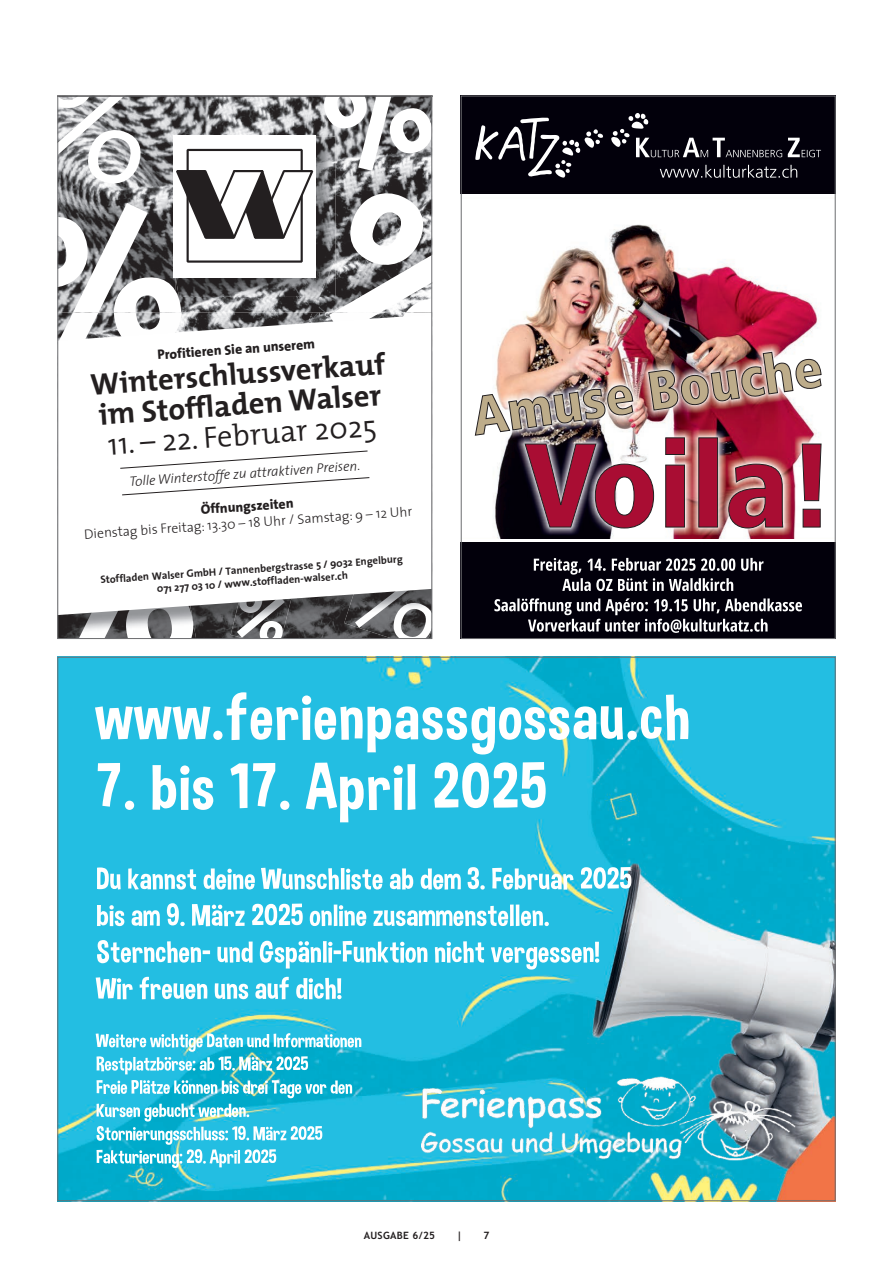
<style>
.page{position:relative;width:893px;height:1263px;background:#fff}
.page>*{position:absolute;margin:0;border:0;box-sizing:border-box;transform-origin:0 0}
.t1{font:64.65px "Dimbo";letter-spacing:.03em;color:#fff}
.t2{font:700 30.45px/30.5px "The Mix";color:#231f20}
.t3{font:300 30.45px "The Mix";color:#231f20}
.t4{font:300 13.65px "The Sans";color:#231f20}
.t5{font:italic 300 13.65px "The Sans";color:#231f20}
.t6{font:800 13.65px "The Sans";color:#231f20}
.t7{font:700 10.65px/12.8px "The Sans";color:#231f20;text-align:center}
.t8{font:700 10.2px "Trebuchet MS";letter-spacing:.03em;color:#231f20}
</style>
<div class="page">
<img style="left:59px;top:659px;width:775px;height:540px">
<img style="left:421px;top:1074px;width:376px;height:89px">
<svg style="left:96px;top:977px;width:246px;height:22px"></svg>
<svg style="left:97px;top:940px;width:502px;height:29px"></svg>
<svg style="left:97px;top:903px;width:452px;height:23px"></svg>
<svg style="left:97px;top:867px;width:534px;height:23px"></svg>
<svg style="left:97px;top:1080px;width:255px;height:88px;background:#4cc7e0"></svg>
<svg style="left:96px;top:1033px;width:265px;height:41px"></svg>
<img style="left:821px;top:98px;width:13px;height:539px">
<hr style="left:461px;top:540px;width:375px;height:2px;background:#fff">
<hr style="left:461px;top:194px;width:375px;height:2px;background:#fff">
<svg style="left:57px;top:95px;width:764px;height:586px"></svg>
<p class="t6" style="left:157px;top:343px;width:159px;rotate:-4deg">Profitieren Sie an unserem</p>
<h2 class="t2" style="left:89px;top:368px;width:297px;rotate:-4deg">Winterschlussverkauf im Stoffladen Walser</h2>
<h2 class="t3" style="left:106px;top:419px;width:271px;rotate:-4deg">11. – 22. Februar 2025</h2>
<p class="t5" style="left:129px;top:470px;width:233px;rotate:-4deg">Tolle Winterstoffe zu attraktiven Preisen.</p>
<p class="t6" style="left:200px;top:498px;width:94px;rotate:-4deg">Öffnungszeiten</p>
<p class="t4" style="left:83px;top:523px;width:330px;rotate:-4deg">Dienstag bis Freitag: 13.30 – 18 Uhr / Samstag: 9 – 12 Uhr</p>
<p class="t7" style="left:100px;top:573px;width:305px;rotate:-4deg">Stoffladen Walser GmbH / Tannenbergstrasse 5 / 9032 Engelburg<br>071 277 03 10 / www.stoffladen-walser.ch</p>
<h1 class="t1" style="left:96px;top:678px;width:596px">www.ferienpassgossau.ch</h1>
<h1 class="t1" style="left:96px;top:748px;width:452px">7. bis 17. April 2025</h1>
<p class="t8" style="left:364px;top:1229px;width:73px">AUSGABE 6/25</p>
<p class="t8" style="left:456px;top:1229px;width:7px">|</p>
<p class="t8" style="left:483px;top:1229px;width:7px">7</p>
</div>
